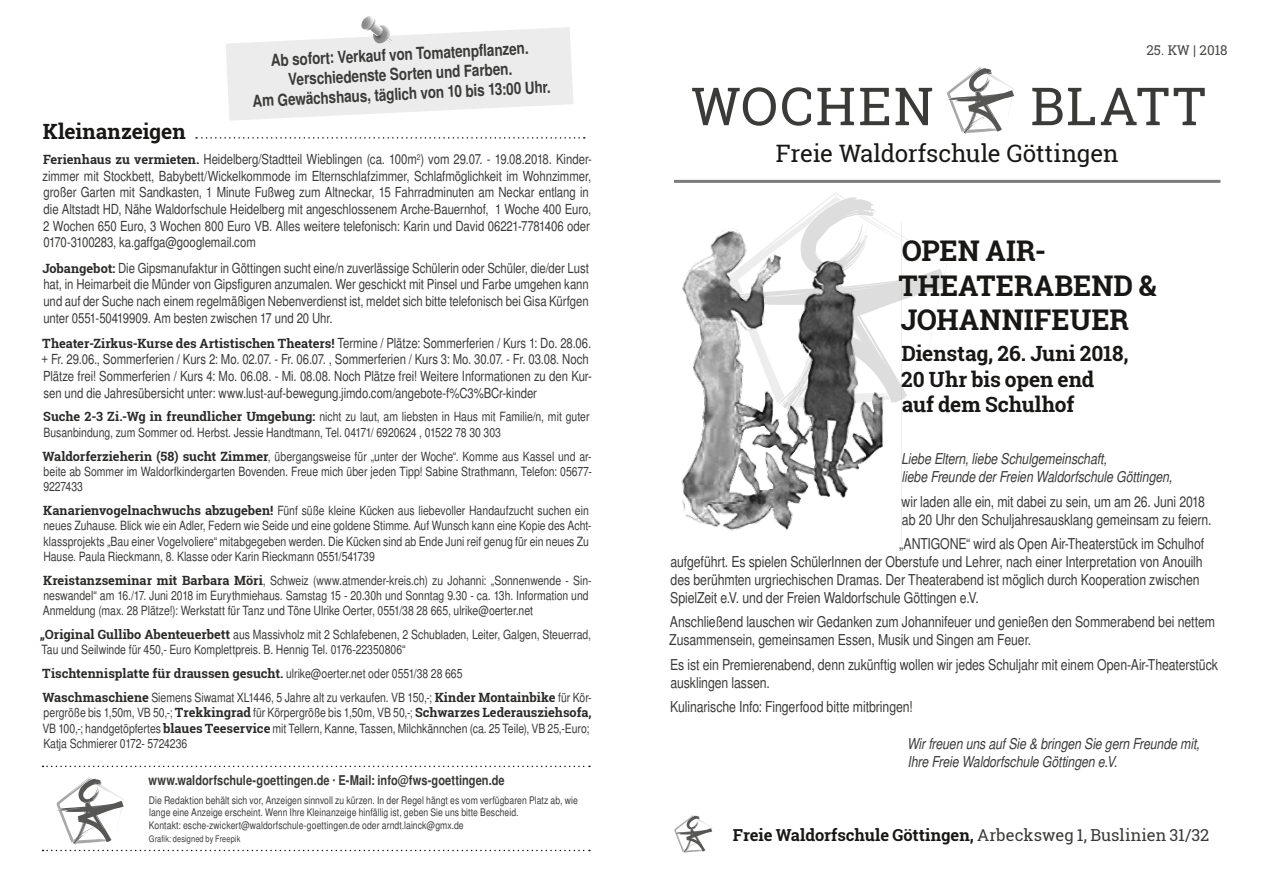
<style>
.page{position:relative;width:1263px;height:893px;background:#fff}
.page>*{position:absolute;margin:0;border:0;box-sizing:border-box;transform-origin:0 0}
.t1{font:52.5px "Roboto Slab";letter-spacing:.035em;color:#3a3a39}
.t2{font:700 28.5px/34.2px "Roboto Slab";color:#181716}
.t3{font:24px "Roboto Slab";letter-spacing:-.01em;color:#181716}
.t4{font:700 21px/25.2px "Roboto Slab";letter-spacing:-.005em;color:#181716}
.t5{font:700 condensed 16.5px/19.8px "Helvetica";color:#3a3a39;text-align:center}
.t6{font:700 16.5px "Roboto Slab";color:#181716}
.t7{font:condensed 15px/18px "Helvetica";letter-spacing:-.005em;color:#3a3a39}
.t8{font:italic condensed 15px/18px "Helvetica";letter-spacing:-.005em;color:#3a3a39}
.t9{font:condensed 13.8px/16.6px "Helvetica";letter-spacing:-.005em;color:#3a3a39}
.t10{font:700 condensed 13.5px "Helvetica";color:#3a3a39}
.t11{font:13.5px "Roboto Slab";color:#484847}
.t12{font:condensed 12.75px/15.3px "Helvetica";color:#3a3a39}
.t13{font:700 12.75px "Roboto Slab";color:#2b2a29}
.t14{font:condensed 10.5px/12.6px "Helvetica";letter-spacing:.005em;color:#3a3a39}
.t15{font:condensed 9px "Helvetica";letter-spacing:.01em;color:#3a3a39}
.s1{font-family:"Roboto Slab";font-weight:700;font-stretch:normal;font-size:12.75px;color:#2b2a29}
.s2{font-family:"Helvetica";font-weight:400;font-stretch:condensed;font-size:13.8px;color:#3a3a39}
.s3{font-family:"Roboto Slab";font-weight:700;font-stretch:normal;color:#2b2a29}
.s4{font-family:"Helvetica";font-weight:400;font-stretch:condensed;color:#3a3a39}
.s5{font-weight:400;color:#3a3a39}
</style>
<div class="page">
<svg style="left:798px;top:197px;width:149px;height:216px"></svg>
<svg style="left:869px;top:211px;width:8px;height:2px"></svg>
<svg style="left:43px;top:766px;width:547px;height:1px"></svg>
<svg style="left:43px;top:777px;width:547px;height:74px"></svg>
<img style="left:681px;top:222px;width:220px;height:309px">
<svg style="left:947px;top:66px;width:67px;height:69px"></svg>
<svg style="left:674px;top:815px;width:39px;height:38px"></svg>
<hr style="left:674px;top:180px;width:546px;height:3px;background:#7a7b7a">
<svg style="left:196px;top:137px;width:389px;height:2px"></svg>
<svg style="left:226px;top:16px;width:347px;height:105px"></svg>
<p class="t5" style="left:250px;top:52px;width:300px;rotate:-3deg">Ab sofort: Verkauf von Tomatenpflanzen.<br>Verschiedenste Sorten und Farben.<br>Am Gewächshaus, täglich von 10 bis 13:00 Uhr.</p>
<h3 class="t4" style="left:43px;top:119px;width:144px">Kleinanzeigen</h3>
<p class="t9" style="left:43px;top:151px;width:551px"><span class="s1">Ferienhaus zu vermieten.</span> Heidelberg/Stadtteil Wieblingen (ca. 100m<sup>2</sup>) vom 29.07. - 19.08.2018. Kinder&shy;zimmer mit Stockbett, Babybett/Wickelkommode im Elternschlafzimmer, Schlafmöglichkeit im Wohnzimmer, großer Garten mit Sandkasten, 1 Minute Fußweg zum Altneckar, 15 Fahrradminuten am Neckar entlang in die Altstadt HD, Nähe Waldorfschule Heidelberg mit angeschlossenem Arche-Bauernhof, 1 Woche 400 Euro, 2 Wochen 650 Euro, 3 Wochen 800 Euro VB. Alles weitere telefonisch: Karin und David 06221-7781406 oder 0170-3100283, ka.gaffga@googlemail.com</p>
<p class="t9" style="left:42px;top:259px;width:548px;text-align:justify"><span class="s1">Jobangebot:</span> Die Gipsmanufaktur in Göttingen sucht eine/n zuverlässige Schülerin oder Schüler, die/der Lust hat, in Heimarbeit die Münder von Gipsfiguren anzumalen. Wer geschickt mit Pinsel und Farbe umgehen kann und auf der Suche nach einem regelmäßigen Nebenverdienst ist, meldet sich bitte telefonisch bei Gisa Kürfgen unter 0551-50419909. Am besten zwischen 17 und 20 Uhr.</p>
<p class="t13" style="left:42px;top:334px;width:550px">Theater-Zirkus-Kurse des Artistischen Theaters! <span class="s2">Termine / Plätze: Sommerferien / Kurs 1: Do. 28.06.</span></p>
<p class="t9" style="left:42px;top:351px;width:552px">+ Fr. 29.06., Sommerferien / Kurs 2: Mo. 02.07. - Fr. 06.07. , Sommerferien / Kurs 3: Mo. 30.07. - Fr. 03.08. Noch<br>Plätze frei! Sommerferien / Kurs 4: Mo. 06.08. - Mi. 08.08. Noch Plätze frei! Weitere Informationen zu den Kur&shy;sen und die Jahresübersicht unter: www.lust-auf-bewegung.jimdo.com/angebote-f%C3%BCr-kinder</p>
<p class="t12" style="left:43px;top:409px;width:548px"><span class="s3">Suche 2-3 Zi.-Wg in freundlicher Umgebung:</span> nicht zu laut, am liebsten in Haus mit Familie/n, mit guter<br>Busanbindung, zum Sommer od. Herbst. Jessie Handtmann, Tel. 04171/ 6920624 , 01522 78 30 303</p>
<p class="t12" style="left:43px;top:448px;width:551px;text-align:justify"><span class="s3">Waldorferzieherin (58) sucht Zimmer</span>, übergangsweise für „unter der Woche“. Komme aus Kassel und ar&shy;beite ab Sommer im Waldorfkindergarten Bovenden. Freue mich über jeden Tipp! Sabine Strathmann, Telefon: 05677- 9227433</p>
<p class="t12" style="left:43px;top:503px;width:550px"><span class="s3">Kanarienvogelnachwuchs abzugeben!</span> Fünf süße kleine Kücken aus liebevoller Handaufzucht suchen ein neues Zuhause. Blick wie ein Adler, Federn wie Seide und eine goldene Stimme. Auf Wunsch kann eine Kopie des Acht&shy;klassprojekts „Bau einer Vogelvoliere“ mitabgegeben werden. Die Kücken sind ab Ende Juni reif genug für ein neues Zu Hause. Paula Rieckmann, 8. Klasse oder Karin Rieckmann 0551/541739</p>
<p class="t12" style="left:43px;top:572px;width:550px"><span class="s3">Kreistanzseminar mit Barbara Möri</span>, Schweiz (www.atmender-kreis.ch) zu Johanni: „Sonnenwende - Sin&shy;neswandel“ am 16./17. Juni 2018 im Eurythmiehaus. Samstag 15 - 20.30h und Sonntag 9.30 - ca. 13h. Information und<br>Anmeldung (max. 28 Plätze!): Werkstatt für Tanz und Töne Ulrike Oerter, 0551/38 28 665, ulrike@oerter.net</p>
<p class="t12" style="left:40px;top:627px;width:553px"><span class="s3">„Original Gullibo Abenteuerbett</span> aus Massivholz mit 2 Schlafebenen, 2 Schubladen, Leiter, Galgen, Steuerrad,<br>Tau und Seilwinde für 450,- Euro Komplettpreis. B. Hennig Tel. 0176-22350806“</p>
<p class="t13" style="left:42px;top:665px;width:422px">Tischtennisplatte für draussen gesucht. <span class="s4">ulrike@oerter.net oder 0551/38 28 665</span></p>
<p class="t12" style="left:42px;top:690px;width:551px"><span class="s3">Waschmaschiene</span> Siemens Siwamat XL1446, 5 Jahre alt zu verkaufen. VB 150,-; <span class="s3">Kinder Montainbike</span> für Kör&shy;pergröße bis 1,50m, VB 50,-; <span class="s3">Trekkingrad</span> für Körpergröße bis 1,50m, VB 50,-; <span class="s3">Schwarzes Lederausziehsofa, </span>VB 100,-; handgetöpfertes <span class="s3">blaues Teeservice</span> mit Tellern, Kanne, Tassen, Milchkännchen (ca. 25 Teile), VB 25,-Euro; Katja Schmierer 0172- 5724236</p>
<p class="t10" style="left:149px;top:772px;width:358px">www.waldorfschule-goettingen.de · E-Mail: info@fws-goettingen.de</p>
<p class="t14" style="left:149px;top:793px;width:430px">Die Redaktion behält sich vor, Anzeigen sinnvoll zu kürzen. In der Regel hängt es vom verfügbaren Platz ab, wie lange eine Anzeige erscheint. Wenn Ihre Kleinanzeige hinfällig ist, geben Sie uns bitte Bescheid.<br>Kontakt: esche-zwickert@waldorfschule-goettingen.de oder arndt.lainck@gmx.de</p>
<p class="t15" style="left:149px;top:833px;width:93px">Grafik: designed by Freepik</p>
<p class="t11" style="left:1146px;top:41px;width:83px">25. KW | 2018</p>
<h1 class="t1" style="left:691px;top:70px;width:244px">WOCHEN</h1>
<h1 class="t1" style="left:1030px;top:70px;width:177px">BLATT</h1>
<h3 class="t3" style="left:776px;top:137px;width:344px">Freie Waldorfschule Göttingen</h3>
<h2 class="t2" style="left:898px;top:234px;width:259px">OPEN AIR-<br>THEATERABEND &amp;<br>JOHANNIFEUER</h2>
<h3 class="t4" style="left:901px;top:341px;width:229px">Dienstag, 26. Juni 2018,<br>20 Uhr bis open end auf dem Schulhof</h3>
<p class="t8" style="left:901px;top:450px;width:273px">Liebe Eltern, liebe Schulgemeinschaft,<br>liebe Freunde der Freien Waldorfschule Göttingen,</p>
<p class="t7" style="left:901px;top:492px;width:311px">wir laden alle ein, mit dabei zu sein, um am 26. Juni 2018 ab 20 Uhr den Schuljahresausklang gemeinsam zu feiern.</p>
<p class="t7" style="left:670px;top:535px;width:535px;text-indent:229px">„ANTIGONE“ wird als Open Air-Theaterstück im Schulhof aufgeführt. Es spielen SchülerInnen der Oberstufe und Lehrer, nach einer Interpretation von Anouilh des berühmten urgriechischen Dramas. Der Theaterabend ist möglich durch Kooperation zwischen SpielZeit e.V. und der Freien Waldorfschule Göttingen e.V.</p>
<p class="t7" style="left:669px;top:613px;width:547px">Anschließend lauschen wir Gedanken zum Johannifeuer und genießen den Sommerabend bei nettem<br>Zusammensein, gemeinsamen Essen, Musik und Singen am Feuer.</p>
<p class="t7" style="left:670px;top:655px;width:549px">Es ist ein Premierenabend, denn zukünftig wollen wir jedes Schuljahr mit einem Open-Air-Theaterstück ausklingen lassen.</p>
<p class="t7" style="left:670px;top:698px;width:244px">Kulinarische Info: Fingerfood bitte mitbringen!</p>
<p class="t8" style="left:907px;top:735px;width:294px">Wir freuen uns auf Sie &amp; bringen Sie gern Freunde mit,<br>Ihre Freie Waldorfschule Göttingen e.V.</p>
<p class="t6" style="left:733px;top:823px;width:478px">Freie Waldorfschule Göttingen, <span class="s5">Arbecksweg 1, Buslinien 31/32</span></p>
</div>
